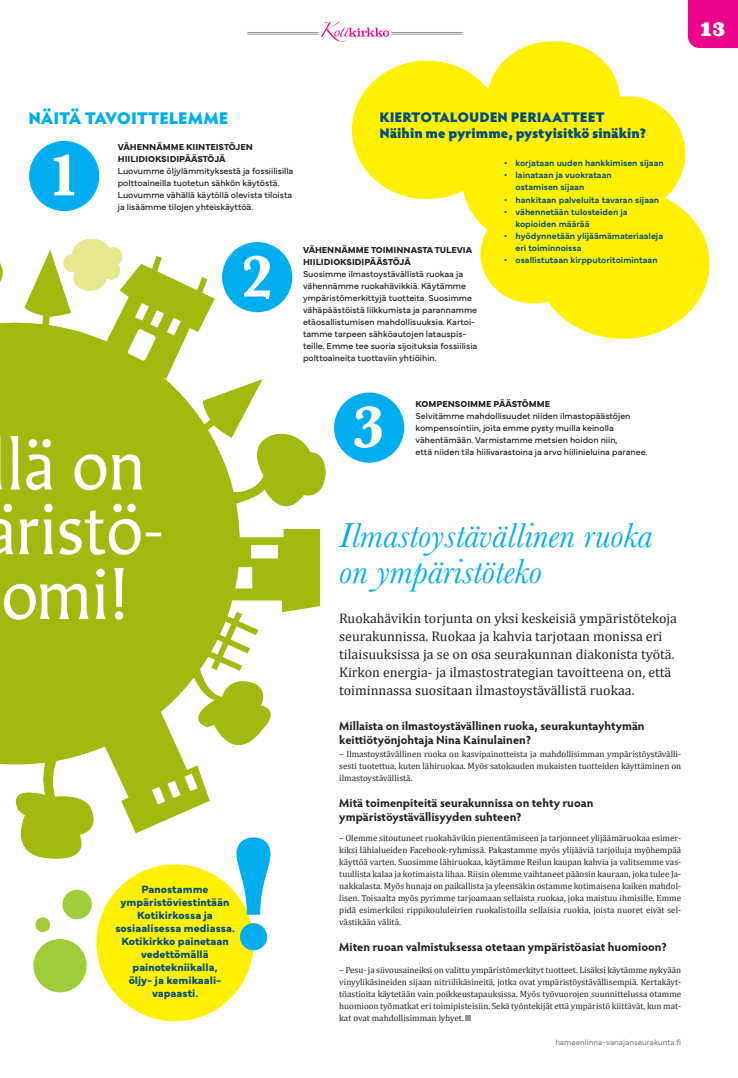
<style>
.page{position:relative;width:738px;height:1078px;background:#fff}
.page>*{position:absolute;margin:0;border:0;box-sizing:border-box;transform-origin:0 0}
.Otsikko_BASKERVILLE{font:700 60.7px "Baskerville";color:#fff}
.Otsikko_BASKERVILLE-2{font:italic 36px "Baskerville";color:#00aeef}
.t1{font:900 20px "Superclarendon";color:#fff}
.Pikkuotsikko_HYPATIA_BLACK{font:900 17px "Hypatia Sans Pro";letter-spacing:-.01em;color:#00aeef}
.Ingressi_CAMPRIA{font:14px/18px "Cambria";color:#231f20}
.Pikkuotsikko_HYPATIA_BLACK-2{font:900 14px "Hypatia Sans Pro";letter-spacing:-.005em;color:#014e7d}
.Väliotiskko_HYPATIA{font:700 12px/14.4px "Hypatia Sans Pro";letter-spacing:-.005em;color:#231f20}
.Infoboksi_leipis___ei_pakotusta{font:700 11px "Mundial";color:#014e7d}
.Leipis{font:9px/12px "Cambria";color:#231f20;text-align:justify}
.Infoboksi_leipis___ei_pakotusta-2{font:9px/12px "Mundial";color:#231f20}
.t2{font:600 9px/12px "Mundial";color:#014e7d}
.Infoboksi_leipis___ei_pakotusta-3{font:700 9px/12px "Mundial";color:#231f20}
.t3{font:8px "Mundial";color:#808285}
</style>
<div class="page">
<div style="left:687px;top:0;width:50px;height:48px;background:#ed028c"></div>
<hr style="left:247px;top:32px;width:70px;height:1px;background:#939598">
<hr style="left:247px;top:34px;width:71px;height:1px;background:#939598">
<hr style="left:391px;top:32px;width:70px;height:1px;background:#939598">
<hr style="left:391px;top:34px;width:71px;height:1px;background:#939598">
<svg style="left:320px;top:22px;width:69px;height:20px"></svg>
<svg style="left:351px;top:41px;width:358px;height:298px;fill:#fff101"></svg>
<img style="left:0;top:238px;width:325px;height:619px">
<div style="left:29px;top:141px;width:70px;height:70px;background:#00aeef;border-radius:50%"></div>
<div style="left:222px;top:242px;width:70px;height:70px;background:#00aeef;border-radius:50%"></div>
<div style="left:334px;top:392px;width:70px;height:70px;background:#00aeef;border-radius:50%"></div>
<div style="left:96px;top:864px;width:157px;height:156px;background:#fff101;border-radius:50%"></div>
<svg style="left:236px;top:837px;width:34px;height:113px"></svg>
<div style="left:62px;top:889px;width:30px;height:29px;background:#a1cc3a;border-radius:50%"></div>
<div style="left:33px;top:938px;width:54px;height:54px;background:#a1cc3a;border-radius:50%"></div>
<div style="left:35px;top:917px;width:15px;height:14px;background:#a1cc3a;border-radius:50%"></div>
<svg style="left:465px;top:1015px;width:6px;height:5px"></svg>
<h3 class="t1" style="left:699px;top:15px;width:27px">13</h3>
<p class="Pikkuotsikko_HYPATIA_BLACK" style="left:28px;top:105px;width:201px">NÄITÄ TAVOITTELEMME</p>
<p class="Infoboksi_leipis___ei_pakotusta-3" style="left:118px;top:140px;width:136px">VÄHENNÄMME KIINTEISTÖJEN</p>
<p class="Infoboksi_leipis___ei_pakotusta-3" style="left:118px;top:152px;width:109px">HIILIDIOKSIDIPÄÄSTÖJÄ</p>
<p class="Infoboksi_leipis___ei_pakotusta-2" style="left:118px;top:164px;width:177px">Luovumme öljylämmityksestä ja fossiilisilla polttoaineilla tuotetun sähkön käytöstä.<br>Luovumme vähällä käytöllä olevista tiloista ja lisäämme tilojen yhteiskäyttöä.</p>
<p class="Otsikko_BASKERVILLE" style="left:47px;top:133px;width:34px">1</p>
<p class="Otsikko_BASKERVILLE" style="left:240px;top:234px;width:34px">2</p>
<p class="Pikkuotsikko_HYPATIA_BLACK-2" style="left:379px;top:106px;width:227px">KIERTOTALOUDEN PERIAATTEET</p>
<p class="Pikkuotsikko_HYPATIA_BLACK-2" style="left:379px;top:122px;width:268px">Näihin me pyrimme, pystyisitkö sinäkin?</p>
<p class="t2" style="left:503px;top:156px;width:161px">• korjataan uuden hankkimisen sijaan</p>
<p class="t2" style="left:515px;top:168px;width:98px;text-indent:-11px">• lainataan ja vuokrataan ostamisen sijaan</p>
<p class="t2" style="left:503px;top:192px;width:156px">• hankitaan palveluita tavaran sijaan</p>
<p class="t2" style="left:515px;top:204px;width:114px;text-indent:-11px">• vähennetään tulosteiden ja kopioiden määrää</p>
<p class="t2" style="left:515px;top:228px;width:149px;text-indent:-11px">• hyödynnetään ylijäämämateriaaleja eri toiminnoissa</p>
<p class="t2" style="left:503px;top:252px;width:155px">• osallistutaan kirpputoritoimintaan</p>
<p class="Infoboksi_leipis___ei_pakotusta-3" style="left:303px;top:243px;width:171px">VÄHENNÄMME TOIMINNASTA TULEVIA<br>HIILIDIOKSIDIPÄÄSTÖJÄ</p>
<p class="Infoboksi_leipis___ei_pakotusta-2" style="left:303px;top:267px;width:176px">Suosimme ilmastoystävällistä ruokaa ja vähennämme ruokahävikkiä. Käytämme ympäristömerkittyjä tuotteita. Suosimme vähäpäästöistä liikkumista ja parannamme etäosallistumisen mahdollisuuksia. Kartoi&shy;tamme tarpeen sähköautojen latauspis&shy;teille. Emme tee suoria sijoituksia fossiilisia polttoaineita tuottaviin yhtiöihin.</p>
<p class="Infoboksi_leipis___ei_pakotusta-3" style="left:415px;top:396px;width:136px">KOMPENSOIMME PÄÄSTÖMME</p>
<p class="Infoboksi_leipis___ei_pakotusta-2" style="left:415px;top:408px;width:216px">Selvitämme mahdollisuudet niiden ilmastopäästöjen</p>
<p class="Infoboksi_leipis___ei_pakotusta-2" style="left:415px;top:420px;width:200px">kompensointiin, joita emme pysty muilla keinolla</p>
<p class="Infoboksi_leipis___ei_pakotusta-2" style="left:415px;top:432px;width:203px">vähentämään. Varmistamme metsien hoidon niin,</p>
<p class="Infoboksi_leipis___ei_pakotusta-2" style="left:415px;top:444px;width:233px">että niiden tila hiilivarastoina ja arvo hiilinieluina paranee.</p>
<p class="Otsikko_BASKERVILLE" style="left:352px;top:385px;width:34px">3</p>
<p class="Infoboksi_leipis___ei_pakotusta" style="left:141px;top:880px;width:69px">Panostamme</p>
<p class="Infoboksi_leipis___ei_pakotusta" style="left:120px;top:893px;width:110px">ympäristöviestintään</p>
<p class="Infoboksi_leipis___ei_pakotusta" style="left:137px;top:906px;width:77px">Kotikirkossa ja</p>
<p class="Infoboksi_leipis___ei_pakotusta" style="left:115px;top:919px;width:121px">sosiaalisessa mediassa.</p>
<p class="Infoboksi_leipis___ei_pakotusta" style="left:121px;top:932px;width:109px">Kotikirkko painetaan</p>
<p class="Infoboksi_leipis___ei_pakotusta" style="left:141px;top:945px;width:69px">vedettömällä</p>
<p class="Infoboksi_leipis___ei_pakotusta" style="left:132px;top:958px;width:86px">painotekniikalla,</p>
<p class="Infoboksi_leipis___ei_pakotusta" style="left:129px;top:971px;width:94px">öljy- ja kemikaali-</p>
<p class="Infoboksi_leipis___ei_pakotusta" style="left:152px;top:984px;width:48px">vapaasti.</p>
<p class="Otsikko_BASKERVILLE-2" style="left:339px;top:511px;width:315px">Ilmastoystävällinen ruoka</p>
<p class="Otsikko_BASKERVILLE-2" style="left:339px;top:547px;width:204px">on ympäristöteko</p>
<p class="Ingressi_CAMPRIA" style="left:339px;top:609px;width:339px">Ruokahävikin torjunta on yksi keskeisiä ympäristötekoja seurakunnissa. Ruokaa ja kahvia tarjotaan monissa eri tilaisuuksissa ja se on osa seurakunnan diakonista työtä.<br>Kirkon energia- ja ilmastostrategian tavoitteena on, että toiminnassa suositaan ilmastoystävällistä ruokaa.</p>
<p class="Väliotiskko_HYPATIA" style="left:339px;top:718px;width:306px">Millaista on ilmastoystävällinen ruoka, seurakuntayhtymän keittiötyönjohtaja Nina Kainulainen?</p>
<p class="Leipis" style="left:339px;top:747px;width:343px">– Ilmastoystävällinen ruoka on kasvipainotteista ja mahdollisimman ympäristöystävälli&shy;sesti tuotettua, kuten lähiruokaa. Myös satokauden mukaisten tuotteiden käyttäminen on ilmastoystävällistä.</p>
<p class="Väliotiskko_HYPATIA" style="left:339px;top:794px;width:255px">Mitä toimenpiteitä seurakunnissa on tehty ruoan ympäristöystävällisyyden suhteen?</p>
<p class="Leipis" style="left:339px;top:831px;width:343px">– Olemme sitoutuneet ruokahävikin pienentämiseen ja tarjonneet ylijäämäruokaa esimer&shy;kiksi lähialueiden Facebook-ryhmissä. Pakastamme myös ylijääviä tarjoiluja myöhempää käyttöä varten. Suosimme lähiruokaa, käytämme Reilun kaupan kahvia ja valitsemme vas&shy;tuullista kalaa ja kotimaista lihaa. Riisin olemme vaihtaneet pääosin kauraan, joka tulee Ja&shy;nakkalasta. Myös hunaja on paikallista ja yleensäkin ostamme kotimaisena kaiken mahdol&shy;lisen. Toisaalta myös pyrimme tarjoamaan sellaista ruokaa, joka maistuu ihmisille. Emme pidä esimerkiksi rippikoululeirien ruokalistoilla sellaisia ruokia, joista nuoret eivät sel&shy;västikään välitä.</p>
<p class="Väliotiskko_HYPATIA" style="left:339px;top:938px;width:329px">Miten ruoan valmistuksessa otetaan ympäristöasiat huomioon?</p>
<p class="Leipis" style="left:339px;top:963px;width:343px">– Pesu- ja siivousaineiksi on valittu ympäristömerkityt tuotteet. Lisäksi käytämme nykyään vinyylikäsineiden sijaan nitriilikäsineitä, jotka ovat ympäristöystävällisempiä. Kertakäyt&shy;töastioita käytetään vain poikkeustapauksissa. Myös työvuorojen suunnittelussa otamme huomioon työmatkat eri toimipisteisiin. Sekä työntekijät että ympäristö kiittävät, kun mat&shy;kat ovat mahdollisimman lyhyet.</p>
<p class="t3" style="left:555px;top:1035px;width:127px">hameenlinna-vanajanseurakunta.fi</p>
</div>
